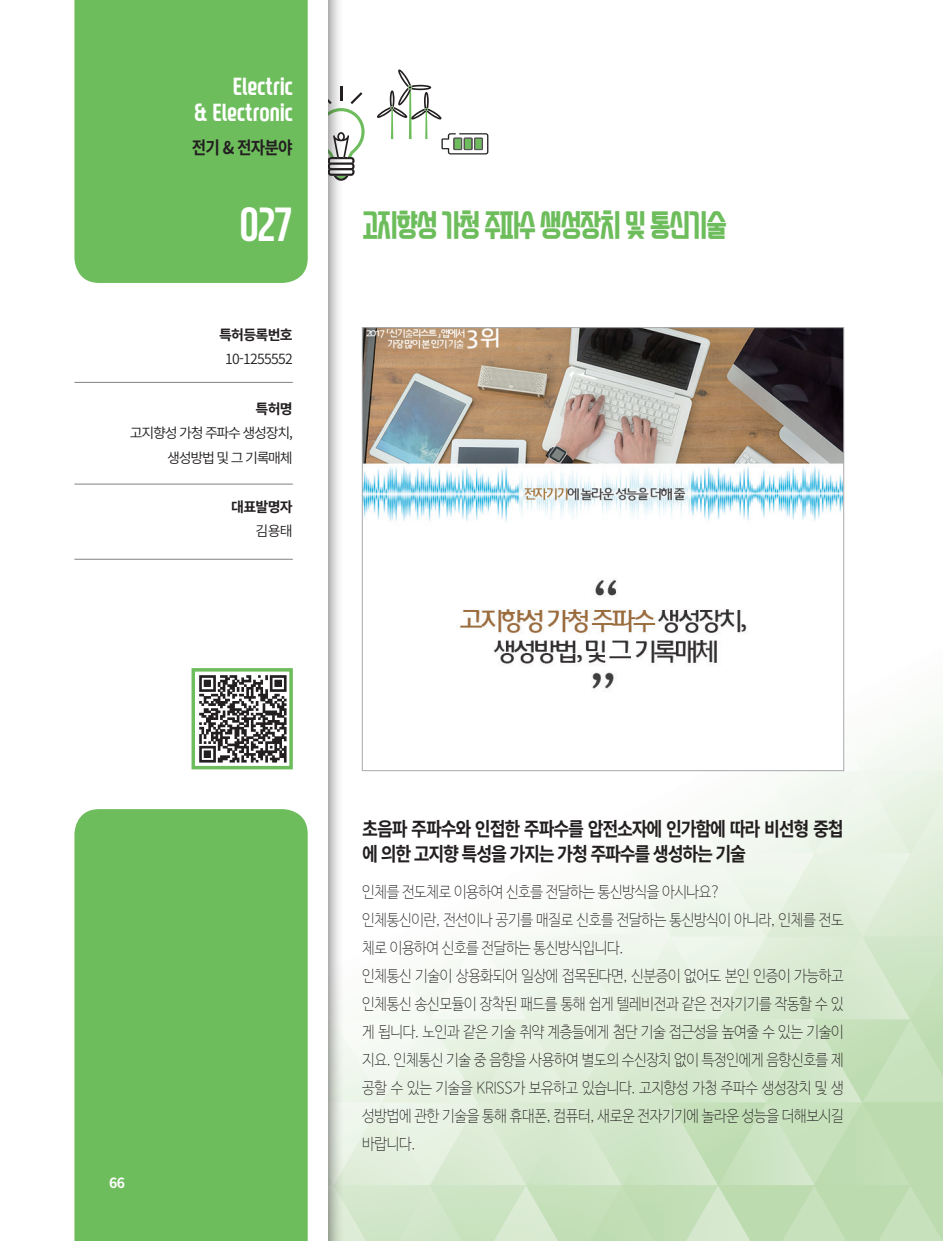
<style>
.page{position:relative;width:943px;height:1241px;background:#fff}
.page>*{position:absolute;margin:0;border:0;box-sizing:border-box;transform-origin:0 0}
.t1{font:45.5px "Swagger TTF";color:#fff}
.t2{font:35px "Swagger TTF";letter-spacing:-.05em;color:#6ebd5c}
.t3{font:24.5px/26.2px "Swagger TTF";color:#fff;text-align:right}
.t4{font:700 19.25px/24.5px "Source Han Sans K";letter-spacing:-.07em;color:#231f20;scale:.9 1}
.t5{font:700 17.5px "Source Han Sans K";letter-spacing:-.05em;color:#231f20;scale:.9 1}
.t6{font:300 15.75px/28px "Nanum Barun Gothic OTF Ultra";letter-spacing:-.025em;color:#231f20;scale:.9 1}
.t7{font:14px "Source Han Sans K";letter-spacing:-.09em;color:#231f20}
.t8{font:700 14px "Source Han Sans K";letter-spacing:-.05em;color:#231f20}
.t9{font:14px "Source Han Sans K";letter-spacing:-.05em;color:#231f20}
.t10{font:700 14px "Source Han Sans K";color:#fff}
</style>
<div class="page">
<img style="left:344px;top:597px;width:599px;height:643px">
<svg style="left:377px;top:69px;width:111px;height:85px"></svg>
<svg style="left:344px;top:92px;width:20px;height:88px"></svg>
<div style="left:0;top:0;width:344px;height:1240px;background:#231f20;opacity:.75"></div>
<div style="left:0;top:0;width:327px;height:1240px;background:#fff"></div>
<div style="left:74px;top:0;width:234px;height:283px;background:#6ebd5c"></div>
<div style="left:74px;top:809px;width:234px;height:431px;background:#6ebd5c"></div>
<svg style="left:191px;top:668px;width:102px;height:102px"></svg>
<hr style="left:74px;top:382px;width:219px;height:1px;background:#808285">
<hr style="left:74px;top:483px;width:219px;height:1px;background:#808285">
<hr style="left:74px;top:558px;width:219px;height:1px;background:#808285">
<img style="left:364px;top:329px;width:478px;height:439px">
<h3 class="t3" style="left:194px;top:74px;width:100px">Electric<br>&amp; Electronic</h3>
<p class="t5" style="left:192px;top:138px;width:114px">전기 &amp; 전자분야</p>
<p class="t1" style="left:239px;top:204px;width:55px">027</p>
<p class="t8" style="left:219px;top:327px;width:75px">특허등록번호</p>
<p class="t9" style="left:225px;top:351px;width:69px">10-1255552</p>
<p class="t8" style="left:255px;top:400px;width:39px">특허명</p>
<p class="t7" style="left:130px;top:425px;width:164px">고지향성 가청 주파수 생성장치,</p>
<p class="t7" style="left:167px;top:449px;width:127px">생성방법 및 그 기록매체</p>
<p class="t8" style="left:231px;top:498px;width:63px">대표발명자</p>
<p class="t7" style="left:255px;top:523px;width:39px">김용태</p>
<p class="t2" style="left:362px;top:208px;width:366px">고지향성 가청 주파수 생성장치 및 통신기술</p>
<p class="t10" style="left:109px;top:1174px;width:17px">66</p>
<p class="t4" style="left:362px;top:817px;width:536px">초음파 주파수와 인접한 주파수를 압전소자에 인가함에 따라 비선형 중첩 에 의한 고지향 특성을 가지는 가청 주파수를 생성하는 기술</p>
<p class="t6" style="left:362px;top:878px;width:400px">인체를 전도체로 이용하여 신호를 전달하는 통신방식을 아시나요?</p>
<p class="t6" style="left:362px;top:906px;width:536px">인체통신이란, 전선이나 공기를 매질로 신호를 전달하는 통신방식이 아니라, 인체를 전도 체로 이용하여 신호를 전달하는 통신방식입니다.</p>
<p class="t6" style="left:362px;top:962px;width:536px;text-align:justify">인체통신 기술이 상용화되어 일상에 접목된다면, 신분증이 없어도 본인 인증이 가능하고 인체통신 송신모듈이 장착된 패드를 통해 쉽게 텔레비전과 같은 전자기기를 작동할 수 있 게 됩니다. 노인과 같은 기술 취약 계층들에게 첨단 기술 접근성을 높여줄 수 있는 기술이 지요. 인체통신 기술 중 음향을 사용하여 별도의 수신장치 없이 특정인에게 음향신호를 제 공할 수 있는 기술을 KRISS가 보유하고 있습니다. 고지향성 가청 주파수 생성장치 및 생 성방법에 관한 기술을 통해 휴대폰, 컴퓨터, 새로운 전자기기에 놀라운 성능을 더해보시길 바랍니다.</p>
</div>
